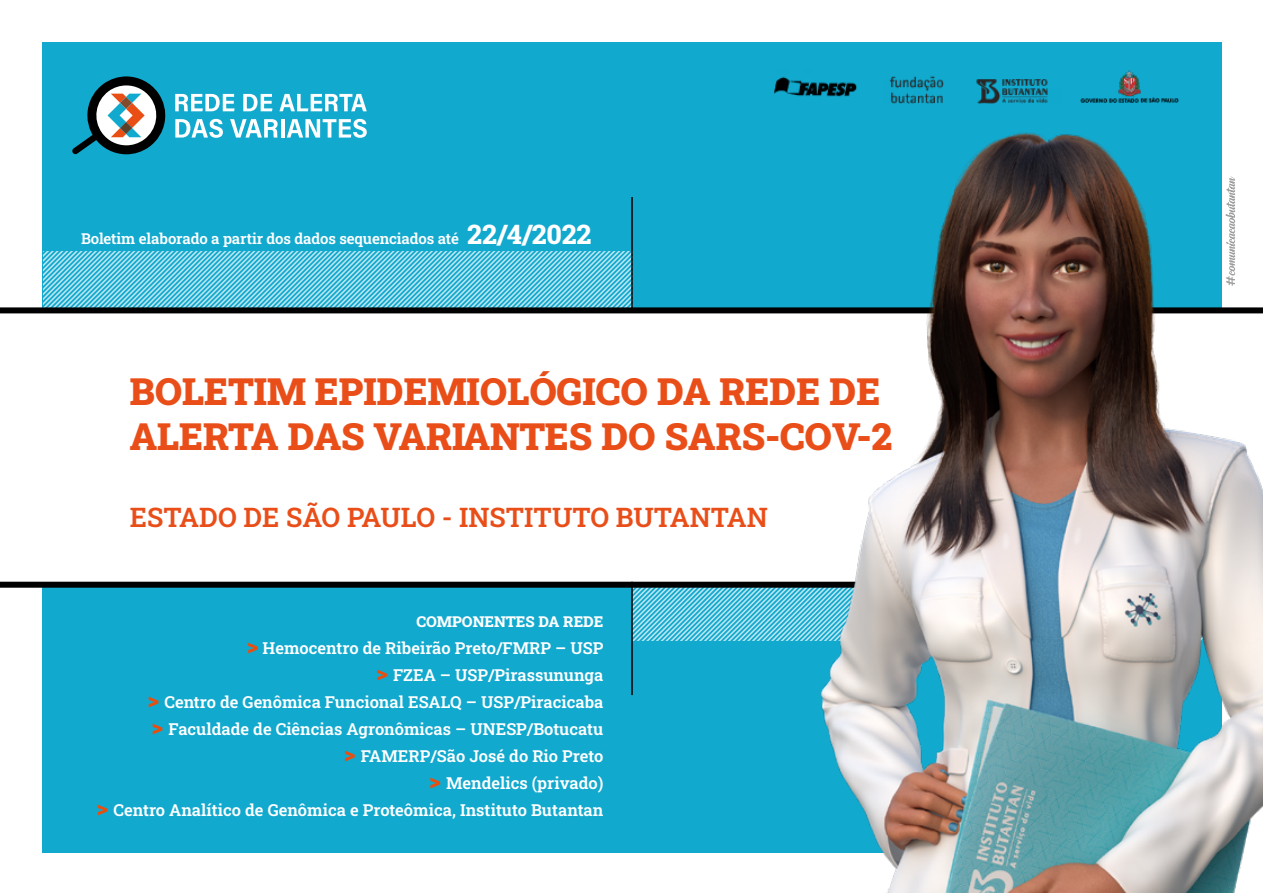
<style>
.page{position:relative;width:1263px;height:893px;background:#fff}
.page>*{position:absolute;margin:0;border:0;box-sizing:border-box;transform-origin:0 0}
.t1{font:900 37.5px/45px "Roboto Slab";color:#e94e19}
.t2{font:600 27px "Roboto Slab";color:#e94e19}
.t3{font:600 16.5px/27px "Roboto Slab";color:#fff;text-align:right}
.t4{font:600 15px "Roboto Slab";letter-spacing:-.01em;color:#fff}
.t5{font:800 15px "Roboto Slab";color:#fff}
.s1{font-weight:800;font-size:27px}
.s2{font-weight:800;font-size:22.5px;color:#e94e0f}
</style>
<div class="page">
<div style="left:43px;top:43px;width:1178px;height:267px;background:#12a9ce"></div>
<div style="left:43px;top:585px;width:1178px;height:268px;background:#12a9ce"></div>
<svg style="left:633px;top:588px;width:151px;height:53px"></svg>
<svg style="left:43px;top:251px;width:588px;height:56px"></svg>
<div style="left:0;top:582px;width:1263px;height:6px;background:#000"></div>
<div style="left:0;top:307px;width:1263px;height:6px;background:#000"></div>
<hr style="left:631px;top:197px;width:2px;height:113px;background:#000">
<hr style="left:631px;top:582px;width:2px;height:113px;background:#000">
<svg style="left:72px;top:76px;width:94px;height:79px"></svg>
<svg style="left:175px;top:94px;width:60px;height:17px"></svg>
<svg style="left:243px;top:94px;width:29px;height:17px"></svg>
<svg style="left:279px;top:94px;width:88px;height:17px"></svg>
<svg style="left:175px;top:119px;width:48px;height:19px"></svg>
<svg style="left:230px;top:119px;width:48px;height:19px"></svg>
<hr style="left:281px;top:119px;width:4px;height:19px;background:#fff">
<svg style="left:287px;top:119px;width:80px;height:19px"></svg>
<img style="left:784px;top:42px;width:479px;height:851px">
<img style="left:774px;top:69px;width:413px;height:35px">
<p class="t4" style="left:81px;top:228px;width:512px">Boletim elaborado a partir dos dados sequenciados até <span class="s1">22/4/2022</span></p>
<h1 class="t1" style="left:130px;top:368px;width:764px">BOLETIM EPIDEMIOLÓGICO DA REDE DE<br>ALERTA DAS VARIANTES DO SARS-COV-2</h1>
<h2 class="t2" style="left:130px;top:499px;width:639px">ESTADO DE SÃO PAULO - INSTITUTO BUTANTAN</h2>
<p class="t5" style="left:416px;top:611px;width:189px">COMPONENTES DA REDE</p>
<p class="t3" style="left:97px;top:634px;width:508px"><span class="s2">&gt;</span> Hemocentro de Ribeirão Preto/FMRP – USP<br><span class="s2">&gt;</span> FZEA – USP/Pirassununga<br><span class="s2">&gt;</span> Centro de Genômica Funcional ESALQ – USP/Piracicaba<br><span class="s2">&gt;</span> Faculdade de Ciências Agronômicas – UNESP/Botucatu<br><span class="s2">&gt;</span> FAMERP/São José do Rio Preto<br><span class="s2">&gt;</span> Mendelics (privado)<br><span class="s2">&gt;</span> Centro Analítico de Genômica e Proteômica, Instituto Butantan</p>
</div>
